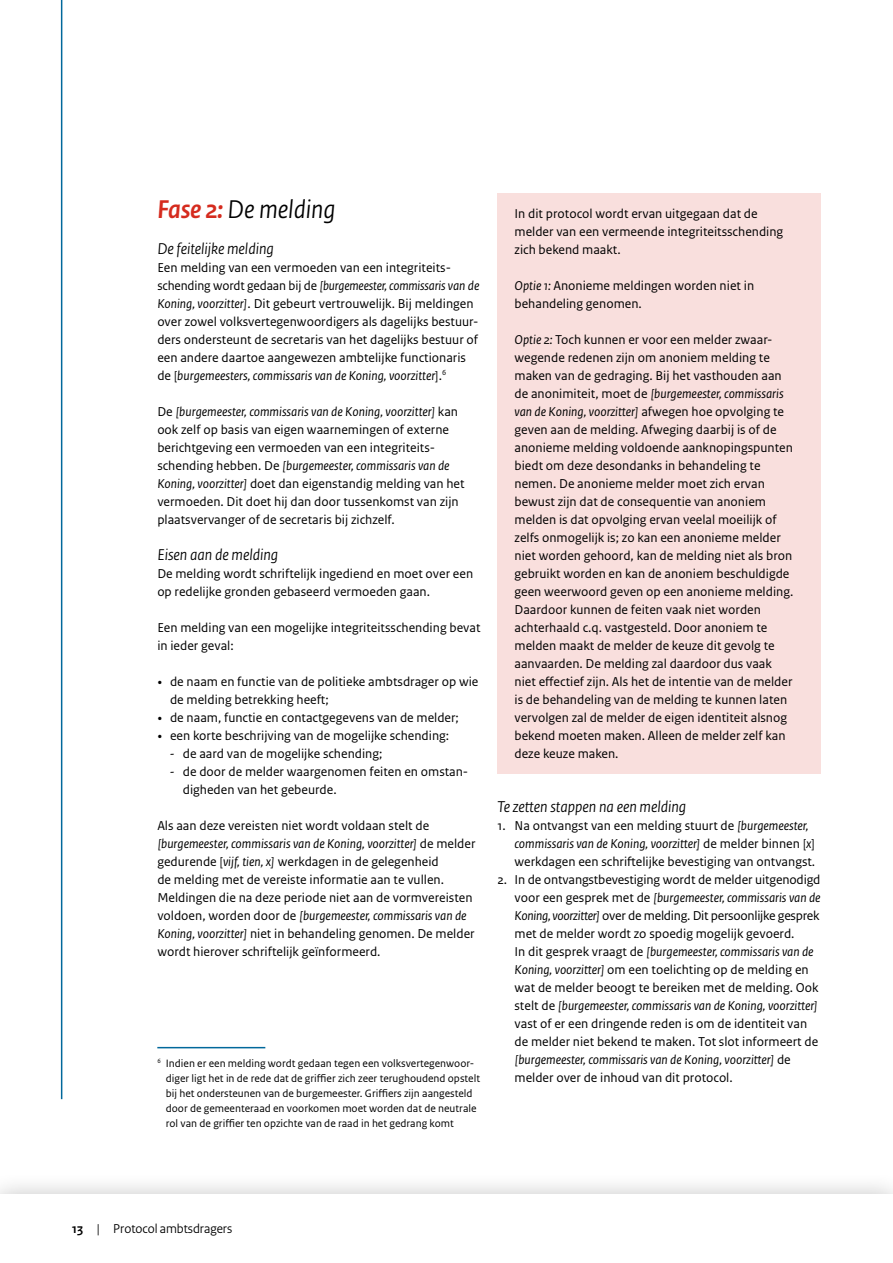
<style>
.page{position:relative;width:893px;height:1263px;background:#fff}
.page>*{position:absolute;margin:0;border:0;box-sizing:border-box;transform-origin:0 0}
.H2_03_RO_Kop{font:italic 27px "Rijksoverheid Sans Heading";color:#000}
.H3_04_RO_Paragraafkop_Sans{font:italic 16.5px "Rijksoverheid Sans Heading";color:#000}
.P_21_RO_Kader_Broodtekst__Rood_-_B{font:13.5px/18px "Rijksoverheid Sans Text";color:#000}
.P_10_RO_Broodtekst_Sans{font:13.5px/18px "Rijksoverheid Sans Text";color:#000}
._12_RO_Opsomming_Bullet_Sans_lvl_2{font:13.5px/18px "Rijksoverheid Sans Text";color:#000}
.t1{font:13.5px "Rijksoverheid Sans Heading";color:#000}
._14_RO_Voetnoot{font:11.25px/15px "Rijksoverheid Sans Text";color:#000}
.s1{font-weight:700;color:#d52b1e}
.s2{font-style:italic}
.s3{font-family:"Rijksoverheid Serif"}
.s4{font-weight:700}
</style>
<div class="page">
<hr style="left:157px;top:1047px;width:108px;height:1px;background:#01689b">
<div style="left:497px;top:193px;width:324px;height:77px;background:#f9dfdd"></div>
<div style="left:497px;top:265px;width:324px;height:59px;background:#f9dfdd"></div>
<div style="left:497px;top:319px;width:324px;height:455px;background:#f9dfdd"></div>
<hr style="left:61px;top:0;width:1px;height:1099px;background:#01689b">
<div style="left:0;top:1171px;width:893px;height:92px;background:#000;opacity:.25"></div>
<div style="left:0;top:1195px;width:893px;height:68px;background:#fff"></div>
<h2 class="H2_03_RO_Kop" style="left:157px;top:194px;width:180px"><span class="s1">Fase 2:</span> De melding</h2>
<h3 class="H3_04_RO_Paragraafkop_Sans" style="left:157px;top:239px;width:118px">De feitelijke melding</h3>
<p class="P_10_RO_Broodtekst_Sans" style="left:157px;top:259px;width:324px">Een melding van een vermoeden van een integriteits&shy;schending wordt gedaan bij de <span class="s2">[burgemeester, commissaris van de Koning, voorzitter]</span>. Dit gebeurt vertrouwelijk. Bij meldingen over zowel volksvertegenwoordigers als dagelijks bestuur&shy;ders ondersteunt de secretaris van het dagelijks bestuur of een andere daartoe aangewezen ambtelijke functionaris de [<span class="s2">burgemeesters, commissaris van de Koning, voorzitter</span>].<sup>6</sup></p>
<p class="P_10_RO_Broodtekst_Sans" style="left:157px;top:403px;width:309px">De <span class="s2">[burgemeester, commissaris van de Koning, voorzitter]</span> kan ook zelf op basis van eigen waarnemingen of externe berichtgeving een vermoeden van een integriteits&shy;schending hebben. De <span class="s2">[burgemeester, commissaris van de Koning, voorzitter]</span> doet dan eigenstandig melding van het vermoeden. Dit doet hij dan door tussenkomst van zijn plaatsvervanger of de secretaris bij zichzelf.</p>
<h3 class="H3_04_RO_Paragraafkop_Sans" style="left:157px;top:545px;width:122px">Eisen aan de melding</h3>
<p class="P_10_RO_Broodtekst_Sans" style="left:157px;top:565px;width:317px">De melding wordt schriftelijk ingediend en moet over een op redelijke gronden gebaseerd vermoeden gaan.</p>
<p class="P_10_RO_Broodtekst_Sans" style="left:157px;top:619px;width:325px">Een melding van een mogelijke integriteitsschending bevat in ieder geval:</p>
<p class="P_21_RO_Kader_Broodtekst__Rood_-_B" style="left:170px;top:673px;width:310px;text-indent:-13px"><span class="s3">•</span> de naam en functie van de politieke ambtsdrager op wie de melding betrekking heeft;</p>
<p class="P_21_RO_Kader_Broodtekst__Rood_-_B" style="left:157px;top:709px;width:303px"><span class="s3">•</span> de naam, functie en contactgegevens van de melder;</p>
<p class="P_21_RO_Kader_Broodtekst__Rood_-_B" style="left:157px;top:727px;width:293px"><span class="s3">•</span> een korte beschrijving van de mogelijke schending:</p>
<p class="_12_RO_Opsomming_Bullet_Sans_lvl_2" style="left:170px;top:745px;width:214px"><span class="s3">-</span> de aard van de mogelijke schending;</p>
<p class="_12_RO_Opsomming_Bullet_Sans_lvl_2" style="left:183px;top:763px;width:287px;text-indent:-13px"><span class="s3">-</span> de door de melder waargenomen feiten en omstan&shy;digheden van het gebeurde.</p>
<p class="P_10_RO_Broodtekst_Sans" style="left:157px;top:817px;width:320px">Als aan deze vereisten niet wordt voldaan stelt de <span class="s2">[burgemeester, commissaris van de Koning, voorzitter]</span> de melder gedurende [<span class="s2">vijf, tien, x]</span> werkdagen in de gelegenheid<br>de melding met de vereiste informatie aan te vullen.<br>Meldingen die na deze periode niet aan de vormvereisten voldoen, worden door de <span class="s2">[burgemeester, commissaris van de Koning, voorzitter]</span> niet in behandeling genomen. De melder wordt hierover schriftelijk geïnformeerd.</p>
<p class="_14_RO_Voetnoot" style="left:166px;top:1056px;width:316px;text-indent:-9px"><sup>6</sup> Indien er een melding wordt gedaan tegen een volksvertegenwoor&shy;diger ligt het in de rede dat de griffier zich zeer terughoudend opstelt bij het ondersteunen van de burgemeester. Griffiers zijn aangesteld door de gemeenteraad en voorkomen moet worden dat de neutrale rol van de griffier ten opzichte van de raad in het gedrang komt</p>
<p class="P_21_RO_Kader_Broodtekst__Rood_-_B" style="left:514px;top:205px;width:270px">In dit protocol wordt ervan uitgegaan dat de melder van een vermeende integriteitsschending zich bekend maakt.</p>
<p class="P_21_RO_Kader_Broodtekst__Rood_-_B" style="left:514px;top:277px;width:241px"><span class="s2">Optie 1:</span> Anonieme meldingen worden niet in behandeling genomen.</p>
<p class="P_21_RO_Kader_Broodtekst__Rood_-_B" style="left:514px;top:331px;width:280px"><span class="s2">Optie 2:</span> Toch kunnen er voor een melder zwaar&shy;wegende redenen zijn om anoniem melding te maken van de gedraging. Bij het vasthouden aan de anonimiteit, moet de <span class="s2">[burgemeester, commissaris van de Koning, voorzitter]</span> afwegen hoe opvolging te geven aan de melding. Afweging daarbij is of de anonieme melding voldoende aanknopingspunten biedt om deze desondanks in behandeling te nemen. De anonieme melder moet zich ervan bewust zijn dat de consequentie van anoniem melden is dat opvolging ervan veelal moeilijk of zelfs onmogelijk is; zo kan een anonieme melder niet worden gehoord, kan de melding niet als bron gebruikt worden en kan de anoniem beschuldigde geen weerwoord geven op een anonieme melding.<br>Daardoor kunnen de feiten vaak niet worden achterhaald c.q. vastgesteld. Door anoniem te melden maakt de melder de keuze dit gevolg te aanvaarden. De melding zal daardoor dus vaak niet effectief zijn. Als het de intentie van de melder is de behandeling van de melding te kunnen laten vervolgen zal de melder de eigen identiteit alsnog bekend moeten maken. Alleen de melder zelf kan deze keuze maken.</p>
<h3 class="H3_04_RO_Paragraafkop_Sans" style="left:497px;top:797px;width:190px">Te zetten stappen na een melding</h3>
<p class="P_21_RO_Kader_Broodtekst__Rood_-_B" style="left:514px;top:817px;width:302px;text-indent:-17px">1. Na ontvangst van een melding stuurt de <span class="s2">[burgemeester, commissaris van de Koning, voorzitter]</span> de melder binnen [<span class="s2">x</span>] werkdagen een schriftelijke bevestiging van ontvangst.</p>
<p class="P_21_RO_Kader_Broodtekst__Rood_-_B" style="left:514px;top:871px;width:308px;text-indent:-17px">2. In de ontvangstbevestiging wordt de melder uitgenodigd voor een gesprek met de <span class="s2">[burgemeester, commissaris van de Koning, voorzitter]</span> over de melding. Dit persoonlijke gesprek met de melder wordt zo spoedig mogelijk gevoerd.<br>In dit gesprek vraagt de <span class="s2">[burgemeester, commissaris van de Koning, voorzitter]</span> om een toelichting op de melding en wat de melder beoogt te bereiken met de melding. Ook stelt de <span class="s2">[burgemeester, commissaris van de Koning, voorzitter] </span>vast of er een dringende reden is om de identiteit van de melder niet bekend te maken. Tot slot informeert de <span class="s2">[burgemeester, commissaris van de Koning, voorzitter]</span> de melder over de inhoud van dit protocol.</p>
<p class="t1" style="left:72px;top:1221px;width:161px"><span class="s4">13</span> | Protocol ambtsdragers</p>
</div>
